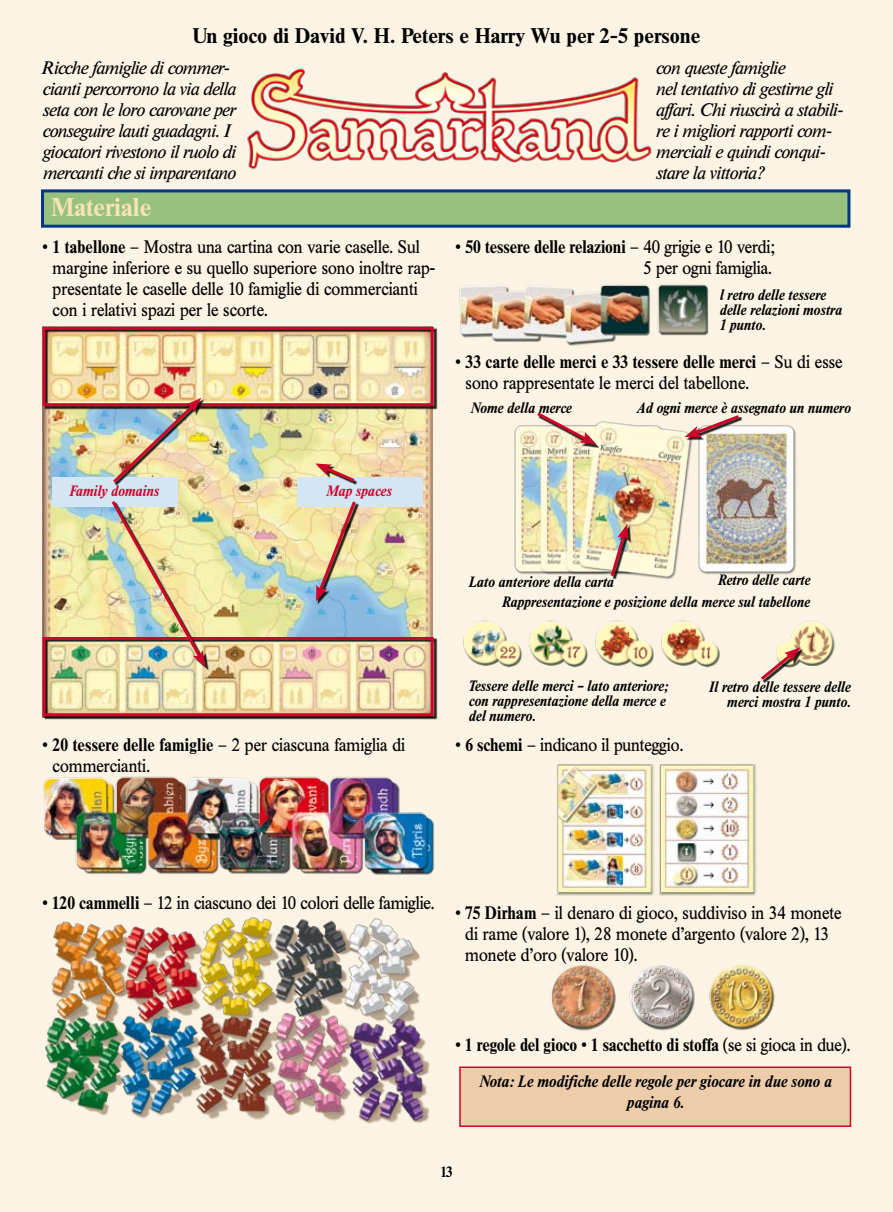
<style>
.page{position:relative;width:893px;height:1212px;background:#fbf3e4}
.page>*{position:absolute;margin:0;border:0;box-sizing:border-box;transform-origin:0 0}
.t1{font:700 25.5px "Times BQ";color:#f5e4b5}
.t2{font:700 21px "Times BQ";color:#000}
.t3{font:18px/21px "Times BQ";color:#000;scale:.9 1}
.t4{font:italic 18px/21px "Times BQ";letter-spacing:-.02em;color:#000}
.t5{font:700 18px "Times BQ";letter-spacing:-.01em;color:#000;scale:.9 1}
.t6{font:italic 700 16.5px/21px "Times BQ";color:#000;text-align:center;scale:.9 1}
.t7{font:italic 700 15px/15px "Times BQ";color:#000;scale:.9 1}
.t8{font:italic 700 15px "Times BQ";color:#cd0529;scale:.9 1}
.t9{font:700 15px "Times BQ";color:#000;scale:.9 1}
.s1{font-weight:700}
.s2{font-weight:400}
</style>
<div class="page">
<div style="left:43px;top:191px;width:806px;height:35px;background:#98c07f"></div>
<div style="left:41px;top:189px;width:809px;height:39px;border:3px solid #003882"></div>
<img style="left:43px;top:406px;width:390px;height:311px">
<img style="left:43px;top:776px;width:392px;height:99px">
<img style="left:459px;top:284px;width:189px;height:62px">
<img style="left:514px;top:421px;width:282px;height:159px">
<img style="left:463px;top:620px;width:372px;height:48px">
<img style="left:648px;top:284px;width:61px;height:52px">
<img style="left:550px;top:965px;width:225px;height:66px">
<img style="left:556px;top:764px;width:201px;height:132px">
<img style="left:247px;top:68px;width:405px;height:102px">
<img style="left:45px;top:917px;width:385px;height:207px">
<div style="left:52px;top:477px;width:126px;height:30px;background:#d4e6f4"></div>
<div style="left:297px;top:477px;width:126px;height:30px;background:#d4e6f4"></div>
<div style="left:44px;top:328px;width:393px;height:81px;background:#000;opacity:.85"></div>
<div style="left:43px;top:327px;width:391px;height:79px;border:3px solid #cd0529"></div>
<div style="left:44px;top:638px;width:393px;height:81px;background:#000;opacity:.85"></div>
<div style="left:43px;top:637px;width:391px;height:79px;border:3px solid #cd0529"></div>
<div style="left:115px;top:399px;width:90px;height:87px;background:#000;opacity:.85"></div>
<img style="left:110px;top:398px;width:91px;height:88px">
<div style="left:113px;top:502px;width:96px;height:168px;background:#000;opacity:.85"></div>
<img style="left:109px;top:498px;width:97px;height:169px">
<div style="left:317px;top:465px;width:41px;height:20px;background:#000;opacity:.85"></div>
<svg style="left:315px;top:463px;width:43px;height:21px"></svg>
<div style="left:318px;top:503px;width:41px;height:101px;background:#000;opacity:.85"></div>
<img style="left:316px;top:501px;width:42px;height:100px">
<div style="left:539px;top:414px;width:60px;height:34px;background:#000;opacity:.85"></div>
<svg style="left:534px;top:412px;width:62px;height:33px"></svg>
<div style="left:686px;top:417px;width:56px;height:23px;background:#000;opacity:.85"></div>
<svg style="left:684px;top:415px;width:58px;height:22px"></svg>
<div style="left:612px;top:525px;width:20px;height:54px;background:#000;opacity:.85"></div>
<svg style="left:608px;top:524px;width:20px;height:55px"></svg>
<div style="left:762px;top:649px;width:41px;height:34px;background:#000;opacity:.85"></div>
<svg style="left:758px;top:647px;width:42px;height:36px"></svg>
<div style="left:460px;top:1067px;width:390px;height:59px;background:#edccaa"></div>
<div style="left:459px;top:1066px;width:392px;height:61px;border:2px solid #cd0529"></div>
<p class="t2" style="left:193px;top:23px;width:509px">Un gioco di David V. H. Peters e Harry Wu per 2-5 persone</p>
<p class="t4" style="left:41px;top:58px;width:196px">Ricche famiglie di commer&shy;cianti percorrono la via della seta con le loro carovane per conseguire lauti guadagni. I giocatori rivestono il ruolo di mercanti che si imparentano</p>
<p class="t4" style="left:655px;top:58px;width:189px">con queste famiglie<br>nel tentativo di gestirne gli affari. Chi riuscirà a stabili&shy;re i migliori rapporti com&shy;merciali e quindi conqui&shy;stare la vittoria?</p>
<h1 class="t1" style="left:51px;top:192px;width:102px">Materiale</h1>
<p class="t3" style="left:53px;top:236px;width:427px;text-indent:-10px">• <span class="s1">1 tabellone</span> – Mostra una cartina con varie caselle. Sul margine inferiore e su quello superiore sono inoltre rap&shy;presentate le caselle delle 10 famiglie di commercianti con i relativi spazi per le scorte.</p>
<p class="t3" style="left:455px;top:236px;width:356px;text-align:right">• <span class="s1">50 tessere delle relazioni</span> – 40 grigie e 10 verdi;<br>5 per ogni famiglia.</p>
<p class="t7" style="left:719px;top:287px;width:137px">l retro delle tessere delle relazioni mostra<br>1 punto.</p>
<p class="t3" style="left:466px;top:351px;width:420px;text-indent:-10px">• <span class="s1">33 carte delle merci e 33 tessere delle merci</span> – Su di esse sono rappresentate le merci del tabellone.</p>
<p class="t7" style="left:471px;top:401px;width:114px">Nome della merce</p>
<p class="t7" style="left:636px;top:401px;width:239px">Ad ogni merce è assegnato un numero</p>
<p class="t8" style="left:69px;top:482px;width:101px">Family domains</p>
<p class="t8" style="left:326px;top:482px;width:74px">Map spaces</p>
<p class="t3" style="left:53px;top:735px;width:393px;text-indent:-10px">• <span class="s1">20 tessere delle famiglie</span> – 2 per ciascuna famiglia di commercianti.</p>
<p class="t7" style="left:468px;top:575px;width:163px">Lato anteriore della carta</p>
<p class="t7" style="left:718px;top:573px;width:104px">Retro delle carte</p>
<p class="t7" style="left:502px;top:594px;width:343px">Rappresentazione e posizione della merce sul tabellone</p>
<p class="t7" style="left:468px;top:679px;width:223px">Tessere delle merci – lato anteriore; con rappresentazione della merce e del numero.</p>
<p class="t3" style="left:455px;top:735px;width:255px">• <span class="s1">6 schemi</span> – indicano il punteggio.</p>
<p class="t7" style="left:709px;top:679px;width:159px;text-align:right">Il retro delle tessere delle merci mostra 1 punto.</p>
<p class="t3" style="left:43px;top:892px;width:437px">• <span class="s1">120 cammelli</span> – 12 in ciascuno dei 10 colori delle famiglie.</p>
<p class="t3" style="left:465px;top:903px;width:420px;text-indent:-10px"><span class="s1">• 75 Dirham</span> – il denaro di gioco, suddiviso in 34 monete di rame (valore 1), 28 monete d’argento (valore 2), 13 monete d’oro (valore 10).</p>
<p class="t5" style="left:455px;top:1034px;width:440px">• 1 regole del gioco • 1 sacchetto di stoffa <span class="s2">(se si gioca in due).</span></p>
<p class="t6" style="left:479px;top:1071px;width:393px">Nota: Le modifiche delle regole per giocare in due sono a pagina 6.</p>
<p class="t9" style="left:440px;top:1162px;width:15px">13</p>
</div>
